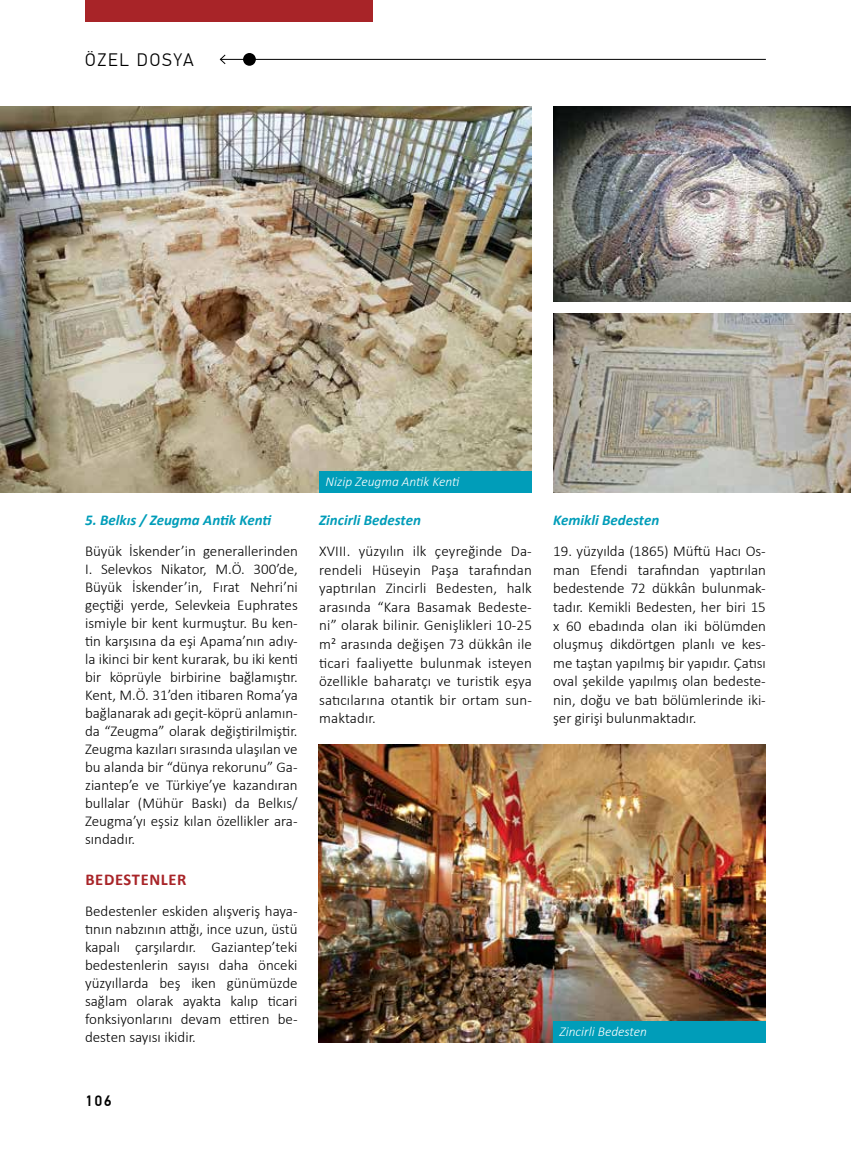
<style>
.page{position:relative;width:851px;height:1149px;background:#fff}
.page>*{position:absolute;margin:0;border:0;box-sizing:border-box;transform-origin:0 0}
.t1{font:300 18px "PF Din Text Pro";letter-spacing:.1em;color:#000}
.t2{font:700 16.5px "Calibri";letter-spacing:.04em;color:#a82428}
.t3{font:300 15px/18px "Calibri";color:#000;text-align:justify}
.t4{font:italic 700 15px "Calibri";color:#009db9}
.t5{font:500 15px "PF Din Text Pro";color:#000}
.t6{font:italic 300 13.5px "Calibri";color:#fff}
</style>
<div class="page">
<div style="left:85px;top:0;width:288px;height:21px;background:#a82428"></div>
<div style="left:243px;top:53px;width:13px;height:13px;background:#000;border-radius:50%"></div>
<hr style="left:220px;top:59px;width:545px;height:1px;background:#000">
<svg style="left:220px;top:54px;width:6px;height:10px"></svg>
<img style="left:0;top:106px;width:532px;height:386px">
<div style="left:319px;top:471px;width:212px;height:21px;background:#009db9"></div>
<img style="left:553px;top:106px;width:297px;height:196px">
<img style="left:553px;top:313px;width:297px;height:179px">
<img style="left:319px;top:744px;width:446px;height:298px">
<div style="left:553px;top:1020px;width:212px;height:22px;background:#009db9"></div>
<p class="t1" style="left:85px;top:50px;width:110px">ÖZEL DOSYA</p>
<p class="t4" style="left:85px;top:509px;width:188px">5. Belkıs / Zeugma Antik Kenti</p>
<p class="t3" style="left:85px;top:541px;width:214px">Büyük İskender’in generallerinden I. Selevkos Nikator, M.Ö. 300’de, Büyük İskender’in, Fırat Nehri’ni geçtiği yerde, Selevkeia Euphrates ismiyle bir kent kurmuştur. Bu ken&shy;tin karşısına da eşi Apama’nın adıy&shy;la ikinci bir kent kurarak, bu iki kenti bir köprüyle birbirine bağlamıştır.<br>Kent, M.Ö. 31’den itibaren Roma’ya bağlanarak adı geçit-köprü anlamın&shy;da “Zeugma” olarak değiştirilmiştir.<br>Zeugma kazıları sırasında ulaşılan ve bu alanda bir “dünya rekorunu” Ga&shy;ziantep’e ve Türkiye’ye kazandıran bullalar (Mühür Baskı) da Belkıs/ Zeugma’yı eşsiz kılan özellikler ara&shy;sındadır.</p>
<p class="t2" style="left:85px;top:867px;width:103px">BEDESTENLER</p>
<p class="t3" style="left:85px;top:901px;width:214px">Bedestenler eskiden alışveriş haya&shy;tının nabzının attığı, ince uzun, üstü kapalı çarşılardır. Gaziantep’teki bedestenlerin sayısı daha önceki yüzyıllarda beş iken günümüzde sağlam olarak ayakta kalıp ticari fonksiyonlarını devam ettiren be&shy;desten sayısı ikidir.</p>
<p class="t5" style="left:85px;top:1091px;width:28px">106</p>
<p class="t6" style="left:325px;top:473px;width:135px">Nizip Zeugma Antik Kenti</p>
<p class="t4" style="left:319px;top:509px;width:103px">Zincirli Bedesten</p>
<p class="t3" style="left:319px;top:542px;width:214px;line-height:18.5px">XVIII. yüzyılın ilk çeyreğinde Da&shy;rendeli Hüseyin Paşa tarafından yaptırılan Zincirli Bedesten, halk arasında “Kara Basamak Bedeste&shy;ni” olarak bilinir. Genişlikleri 10-25 m² arasında değişen 73 dükkân ile ticari faaliyette bulunmak isteyen özellikle baharatçı ve turistik eşya satıcılarına otantik bir ortam sun&shy;maktadır.</p>
<p class="t4" style="left:553px;top:509px;width:108px">Kemikli Bedesten</p>
<p class="t3" style="left:553px;top:542px;width:214px;line-height:18.5px">19. yüzyılda (1865) Müftü Hacı Os&shy;man Efendi tarafından yaptırılan bedestende 72 dükkân bulunmak&shy;tadır. Kemikli Bedesten, her biri 15 x 60 ebadında olan iki bölümden oluşmuş dikdörtgen planlı ve kes&shy;me taştan yapılmış bir yapıdır. Çatısı oval şekilde yapılmış olan bedeste&shy;nin, doğu ve batı bölümlerinde iki&shy;şer girişi bulunmaktadır.</p>
<p class="t6" style="left:559px;top:1022px;width:89px">Zincirli Bedesten</p>
</div>
